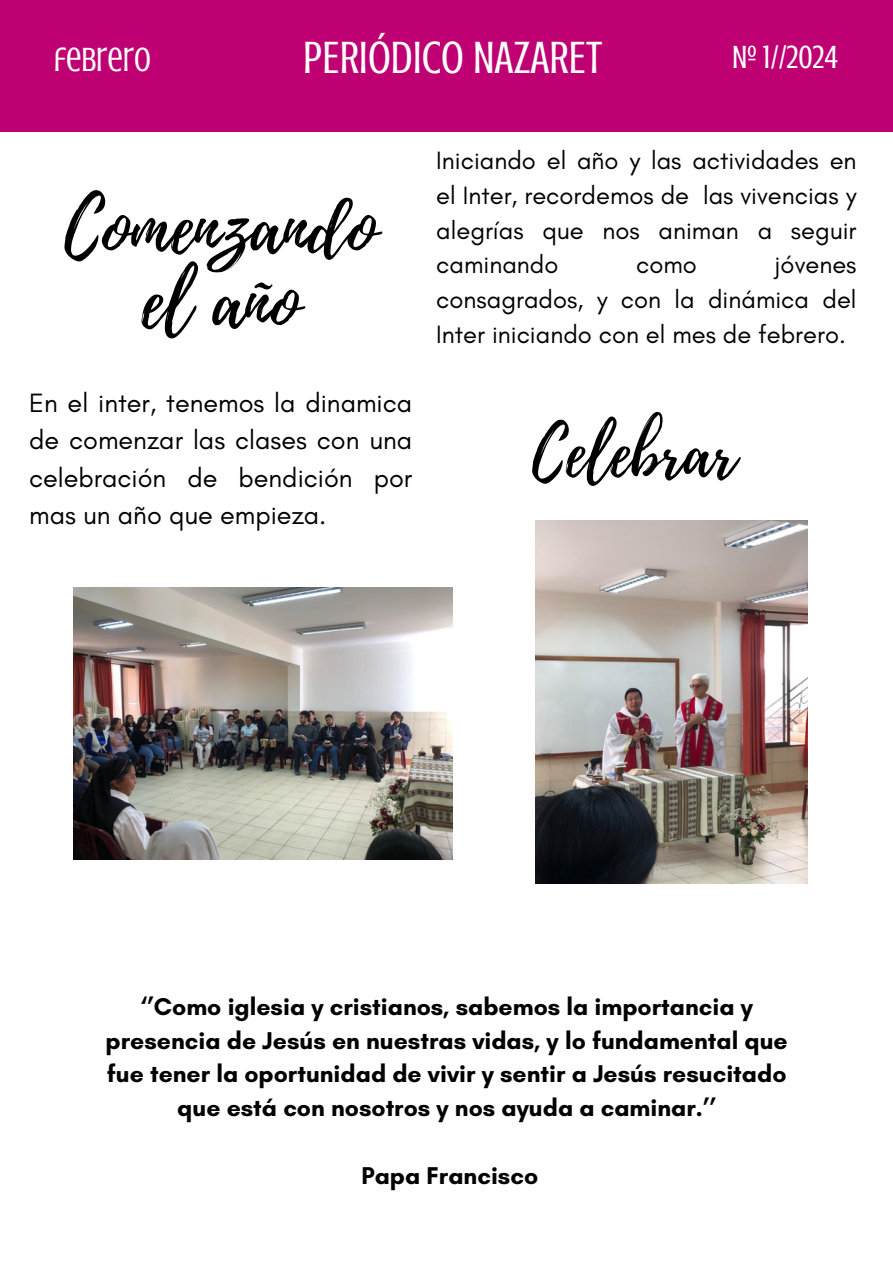
<style>
.page{position:relative;width:893px;height:1264px;background:#fff}
.page>*{position:absolute;margin:0;border:0;box-sizing:border-box;transform-origin:0 0}
.t1{font:74.85px/74.7px "Playlist Script";color:#000;text-align:center}
.t2{font:67.35px "Playlist Script";color:#000}
.t3{font:46.5px "Crushed";color:#fff}
.t4{font:34.5px "Crushed";color:#fff}
.t5{font:33px "Crushed";color:#fff}
.t6{font:27px/37.2px "Glacial Indifference";color:#000;text-align:justify}
.t7{font:25.5px/34.8px "Glacial Indifference";color:#000;text-align:justify}
.t8{font:700 24.75px/33.8px "Glacial Indifference";color:#000;text-align:center}
</style>
<div class="page">
<div style="left:0;top:0;width:892px;height:132px;background:#bf0073"></div>
<img style="left:535px;top:521px;width:272px;height:362px">
<img style="left:74px;top:587px;width:379px;height:272px">
<p class="t4" style="left:54px;top:40px;width:99px">FEBRERO</p>
<h1 class="t3" style="left:303px;top:32px;width:300px">PERIÓDICO NAZARET</h1>
<p class="t5" style="left:732px;top:39px;width:108px">Nº 1//2024</p>
<h4 class="t1" style="left:64px;top:192px;width:314px">Comenzando el año</h4>
<p class="t6" style="left:29px;top:384px;width:384px">En el inter, tenemos la dinamica de comenzar las clases con una celebración de bendición por mas un año que empieza.</p>
<p class="t7" style="left:436px;top:142px;width:421px">Iniciando el año y las actividades en el Inter, recordemos de las vivencias y alegrías que nos animan a seguir caminando</p>
<p class="t7" style="left:436px;top:247px;width:421px;text-indent:338px">jóvenes consagrados, y con la dinámica del Inter iniciando con el mes de febrero.</p>
<p class="t7" style="left:636px;top:247px;width:62px">como</p>
<h2 class="t2" style="left:532px;top:405px;width:205px">Celebrar</h2>
<h6 class="t8" style="left:106px;top:989px;width:683px">‘’Como iglesia y cristianos, sabemos la importancia y presencia de Jesús en nuestras vidas, y lo fundamental que fue tener la oportunidad de vivir y sentir a Jesús resucitado que está con nosotros y nos ayuda a caminar.’’</h6>
<p class="t8" style="left:361px;top:1158px;width:178px">Papa Francisco</p>
</div>
